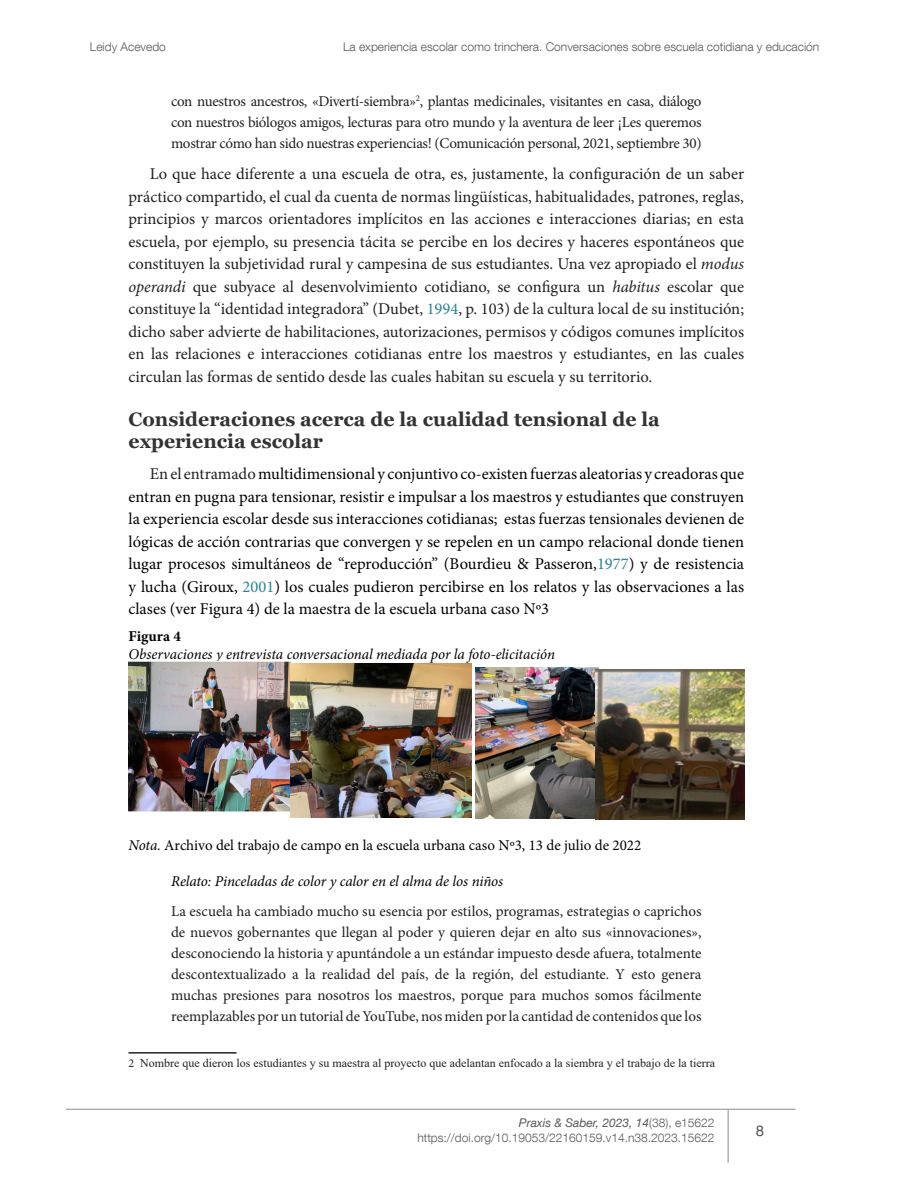
<style>
.page{position:relative;width:918px;height:1188px;background:#fff}
.page>*{position:absolute;margin:0;border:0;box-sizing:border-box;transform-origin:0 0}
.Título_primer_nivel{font:700 19.5px/22.5px "Georgia";color:#333}
.Texto_corrido{font:16.5px/22.5px "Minion Pro";color:#231f20;text-align:justify}
.Texto_corrido-2{font:16.5px/22.5px "Minion Pro";color:#000;text-align:justify}
.cita_tex{font:15px/21px "Minion Pro";letter-spacing:-.01em;color:#231f20;text-align:justify}
.cita_tex-2{font:italic 15px/18px "Minion Pro";letter-spacing:-.005em;color:#000}
.t1{font:15px "Minion Pro";color:#000}
.t2{font:15px "Helvetica World";color:#57585a}
.t3{font:300 12px/14.4px "Helvetica Neue LT Com";color:#57585a;text-align:right}
.cita_pie{font:12px "Times New Roman";color:#231f20}
.s1{font-style:italic}
.s2{color:#298195}
.s3{color:#231f20}
.s4{font-weight:700;font-style:normal}
.s5{font-family:"Minion Pro"}
.s6{font-weight:400;font-style:italic}
</style>
<div class="page">
<hr style="left:66px;top:1109px;width:730px;height:1px;background:#6c6d70">
<hr style="left:728px;top:1110px;width:1px;height:53px;background:#6c6d70">
<img style="left:129px;top:661px;width:161px;height:151px">
<img style="left:290px;top:663px;width:182px;height:154px">
<img style="left:475px;top:667px;width:124px;height:152px">
<hr style="left:129px;top:1052px;width:108px;height:2px;background:#231f20">
<img style="left:596px;top:669px;width:148px;height:150px">
<p class="t3" style="left:90px;top:39px;width:78px">Leidy Acevedo</p>
<p class="t3" style="left:343px;top:39px;width:478px">La experiencia escolar como trinchera. Conversaciones sobre escuela cotidiana y educación</p>
<p class="cita_tex" style="left:171px;top:91px;width:532px">con nuestros ancestros, «Divertí-siembra»<sup>2</sup>, plantas medicinales, visitantes en casa, diálogo con nuestros biólogos amigos, lecturas para otro mundo y la aventura de leer ¡Les queremos mostrar cómo han sido nuestras experiencias! (Comunicación personal, 2021, septiembre 30)</p>
<p class="Texto_corrido" style="left:129px;top:163px;width:617px;text-indent:21px">Lo que hace diferente a una escuela de otra, es, justamente, la configuración de un saber práctico compartido, el cual da cuenta de normas lingüísticas, habitualidades, patrones, reglas, principios y marcos orientadores implícitos en las acciones e interacciones diarias; en esta escuela, por ejemplo, su presencia tácita se percibe en los decires y haceres espontáneos que constituyen la subjetividad rural y campesina de sus estudiantes. Una vez apropiado el <span class="s1">modus operandi</span> que subyace al desenvolvimiento cotidiano, se configura un <span class="s1">habitus</span> escolar que constituye la “identidad integradora” (Dubet, <span class="s2">1994</span>, p. 103) de la cultura local de su institución; dicho saber advierte de habilitaciones, autorizaciones, permisos y códigos comunes implícitos en las relaciones e interacciones cotidianas entre los maestros y estudiantes, en las cuales circulan las formas de sentido desde las cuales habitan su escuela y su territorio.</p>
<p class="Título_primer_nivel" style="left:129px;top:408px;width:533px">Consideraciones acerca de la cualidad tensional de la experiencia escolar</p>
<p class="Texto_corrido-2" style="left:129px;top:463px;width:617px;text-indent:21px"><span class="s3">En el entramado</span> multidimensional y conjuntivo co-existen fuerzas aleatorias y creadoras que entran en pugna para tensionar, resistir e impulsar a los maestros y estudiantes que construyen la experiencia escolar desde sus interacciones cotidianas; estas fuerzas tensionales devienen de lógicas de acción contrarias que convergen y se repelen en un campo relacional donde tienen lugar procesos simultáneos de “reproducción” (Bourdieu &amp; Passeron,<span class="s2">1977</span>) y de resistencia y lucha (Giroux, <span class="s2">2001</span>) los cuales pudieron percibirse en los relatos y las observaciones a las clases (ver Figura 4) de la maestra de la escuela urbana caso Nº3</p>
<p class="cita_tex-2" style="left:129px;top:627px;width:428px"><span class="s4">Figura 4<br></span>Observaciones y entrevista conversacional mediada por la foto-elicitación</p>
<p class="t1" style="left:129px;top:836px;width:514px"><span class="s1">Nota.</span> Archivo del trabajo de campo en la escuela urbana caso Nº3, 13 de julio de 2022</p>
<p class="cita_tex-2" style="left:171px;top:873px;width:334px">Relato: Pinceladas de color y calor en el alma de los niños</p>
<p class="cita_tex" style="left:171px;top:901px;width:532px">La escuela ha cambiado mucho su esencia por estilos, programas, estrategias o caprichos de nuevos gobernantes que llegan al poder y quieren dejar en alto sus «innovaciones», desconociendo la historia y apuntándole a un estándar impuesto desde afuera, totalmente descontextualizado a la realidad del país, de la región, del estudiante. Y esto genera muchas presiones para nosotros los maestros, porque para muchos somos fácilmente reemplazables por un tutorial de YouTube, nos miden por la cantidad de contenidos que los</p>
<p class="cita_pie" style="left:129px;top:1055px;width:588px"><span class="s5">2</span> Nombre que dieron los estudiantes y su maestra al proyecto que adelantan enfocado a la siembra y el trabajo de la tierra</p>
<p class="t3" style="left:417px;top:1115px;width:299px"><span class="s6">Praxis &amp; Saber, 2023, 14</span>(38), e15622 https://doi.org/10.19053/22160159.v14.n38.2023.15622</p>
<p class="t2" style="left:756px;top:1122px;width:10px">8</p>
</div>
